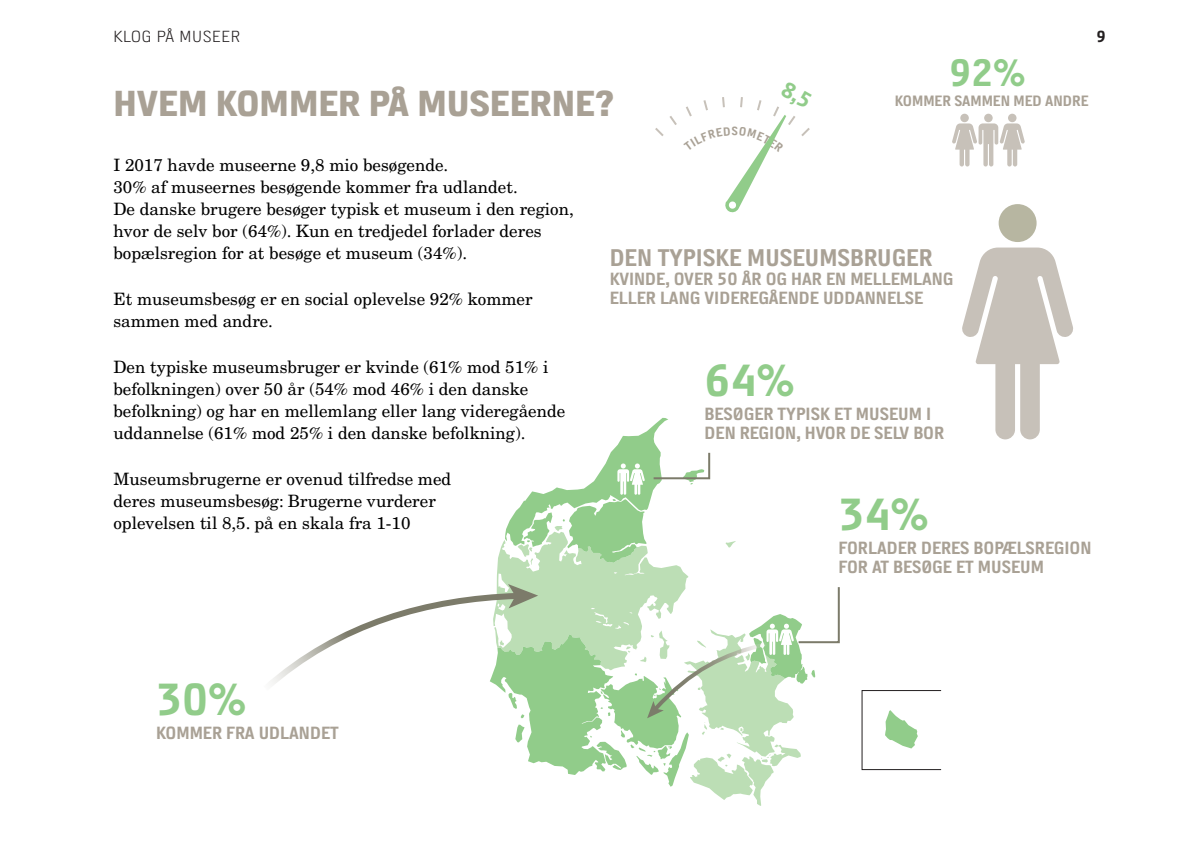
<style>
.page{position:relative;width:1191px;height:842px;background:#fff}
.page>*{position:absolute;margin:0;border:0;box-sizing:border-box;transform-origin:0 0}
.t1{font:700 44.8px "Access";color:#91cc8a}
.t2{font:700 38px "Access";color:#91cc8a}
.Over{font:800 36px "Access";color:#a9a195}
.t3{font:700 24px "Access";color:#a9a195}
.t4{font:700 17.6px/19.2px "Access";color:#a9a195}
.Brødtekst{font:17px/22px "New Century Schlbk LT Std";color:#000}
.t5{font:300 16px "Access";letter-spacing:.05em;color:#231f20}
.t6{font:700 16px "Access";color:#231f20}
.t7{font:700 15px "Access";color:#a9a195}
</style>
<div class="page">
<div style="left:984px;top:114px;width:8px;height:8px;background:#c7c1b9;border-radius:50%"></div>
<div style="left:1008px;top:114px;width:8px;height:8px;background:#c7c1b9;border-radius:50%"></div>
<div style="left:998px;top:204px;width:38px;height:38px;background:#b7b6a1;border-radius:50%"></div>
<svg style="left:962px;top:248px;width:111px;height:191px"></svg>
<div style="left:960px;top:114px;width:8px;height:8px;background:#c7c1b9;border-radius:50%"></div>
<svg style="left:952px;top:123px;width:73px;height:43px"></svg>
<svg style="left:271px;top:418px;width:569px;height:388px"></svg>
<svg style="left:655px;top:97px;width:155px;height:116px"></svg>
<p class="t5" style="left:113px;top:28px;width:128px">KLOG PÅ MUSEER</p>
<p class="t6" style="left:1096px;top:28px;width:11px">9</p>
<p class="Over" style="left:113px;top:84px;width:502px">HVEM KOMMER PÅ MUSEERNE?</p>
<p class="t2" style="left:949px;top:52px;width:78px">92%</p>
<p class="t7" style="left:895px;top:93px;width:195px">KOMMER SAMMEN MED ANDRE</p>
<p class="Brødtekst" style="left:113px;top:154px;width:336px">I 2017 havde museerne 9,8 mio besøgende.</p>
<p class="Brødtekst" style="left:113px;top:176px;width:406px">30% af museernes besøgende kommer fra udlandet.</p>
<p class="Brødtekst" style="left:113px;top:198px;width:462px">De danske brugere besøger typisk et museum i den region, hvor de selv bor (64%). Kun en tredjedel forlader deres bopælsregion for at besøge et museum (34%).</p>
<p class="Brødtekst" style="left:113px;top:288px;width:421px">Et museumsbesøg er en social oplevelse 92% kommer sammen med andre.</p>
<p class="Brødtekst" style="left:113px;top:356px;width:453px">Den typiske museumsbruger er kvinde (61% mod 51% i befolkningen) over 50 år (54% mod 46% i den danske befolkning) og har en mellemlang eller lang videregående uddannelse (61% mod 25% i den danske befolkning).</p>
<p class="Brødtekst" style="left:113px;top:468px;width:339px">Museumsbrugerne er ovenud tilfredse med deres museumsbesøg: Brugerne vurderer oplevelsen til 8,5. på en skala fra 1-10</p>
<p class="t3" style="left:609px;top:244px;width:324px">DEN TYPISKE MUSEUMSBRUGER</p>
<p class="t4" style="left:609px;top:269px;width:345px">KVINDE, OVER 50 ÅR OG HAR EN MELLEMLANG<br>ELLER LANG VIDEREGÅENDE UDDANNELSE</p>
<p class="t1" style="left:704px;top:356px;width:92px">64%</p>
<p class="t4" style="left:704px;top:405px;width:241px">BESØGER TYPISK ET MUSEUM I<br>DEN REGION, HVOR DE SELV BOR</p>
<p class="t1" style="left:838px;top:490px;width:92px">34%</p>
<p class="t4" style="left:838px;top:538px;width:254px">FORLADER DERES BOPÆLSREGION<br>FOR AT BESØGE ET MUSEUM</p>
<p class="t1" style="left:156px;top:675px;width:92px">30%</p>
<p class="t4" style="left:156px;top:724px;width:184px">KOMMER FRA UDLANDET</p>
</div>
